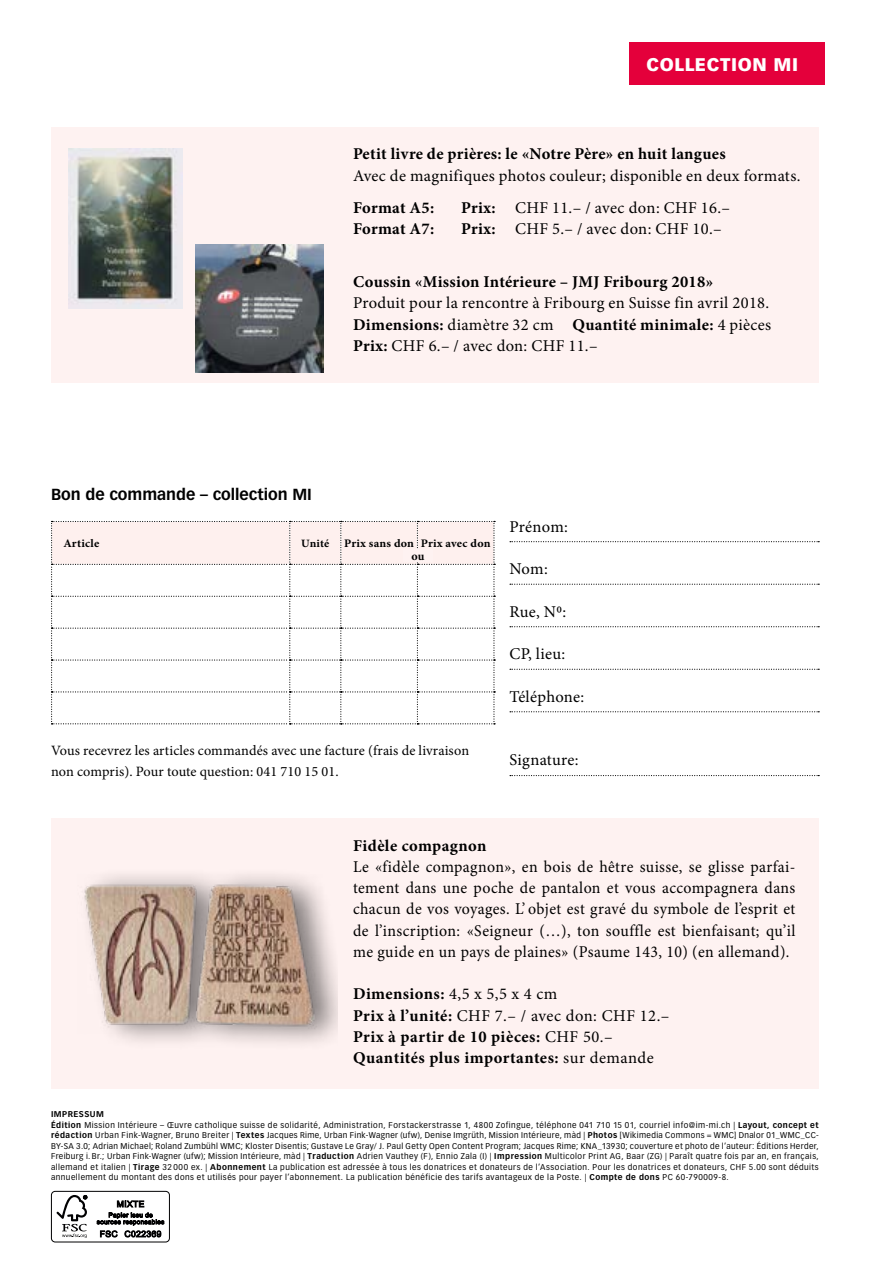
<style>
.page{position:relative;width:872px;height:1263px;background:#fff}
.page>*{position:absolute;margin:0;border:0;box-sizing:border-box;transform-origin:0 0}
.t1{font:900 18px "Vectora LT Std";letter-spacing:.035em;color:#fff}
.t2{font:16.5px/21.3px "Minion Pro";letter-spacing:.02em;color:#000}
.t3{font:16.5px/21.3px "Minion Pro";letter-spacing:.02em;color:#000;text-align:justify;scale:.96 1}
.t4{font:700 16.5px/21.3px "Minion Pro";letter-spacing:.02em;color:#000}
.t5{font:700 15.75px "Vectora LT Std";color:#000}
.t6{font:14.25px/21.3px "Minion Pro";letter-spacing:.01em;color:#000}
.t7{font:700 12px "Minion Pro";color:#000}
.t8{font:700 11.55px "Minion Pro";letter-spacing:.02em;color:#000;scale:1.04 1}
.t9{font:700 11.25px "Minion Pro";letter-spacing:.01em;color:#000;scale:1.04 1}
.t10{font:8.25px/10.5px "Vectora LT Std";letter-spacing:.055em;color:#000}
.s1{font-weight:700}
.s2{font-weight:400}
</style>
<div class="page">
<div style="left:629px;top:43px;width:196px;height:42px;background:#e4003b"></div>
<svg style="left:510px;top:541px;width:309px;height:1px"></svg>
<svg style="left:510px;top:584px;width:309px;height:1px"></svg>
<svg style="left:510px;top:626px;width:309px;height:1px"></svg>
<svg style="left:510px;top:669px;width:309px;height:1px"></svg>
<svg style="left:510px;top:711px;width:309px;height:1px"></svg>
<svg style="left:510px;top:775px;width:309px;height:1px"></svg>
<svg style="left:51px;top:521px;width:444px;height:203px"></svg>
<div style="left:403px;top:549px;width:30px;height:12px;background:#fef2f1"></div>
<div style="left:51px;top:818px;width:768px;height:271px;background:#fef2f1"></div>
<div style="left:78px;top:866px;width:259px;height:186px;background:#000;opacity:.5"></div>
<img style="left:78px;top:873px;width:245px;height:161px">
<div style="left:51px;top:128px;width:768px;height:255px;background:#fef2f1"></div>
<img style="left:69px;top:149px;width:113px;height:159px">
<img style="left:196px;top:244px;width:127px;height:128px">
<div style="left:51px;top:1191px;width:119px;height:51px;border:1px solid #010102;border-radius:4px"></div>
<svg style="left:97px;top:1200px;width:67px;height:37px"></svg>
<svg style="left:56px;top:1195px;width:31px;height:43px"></svg>
<hr style="left:871px;top:812px;width:1px;height:451px;background:#fff5eb">
<h1 class="t1" style="left:646px;top:53px;width:153px">COLLECTION MI</h1>
<h2 class="t4" style="left:353px;top:143px;width:374px">Petit livre de prières: le «Notre Père» en huit langues</h2>
<h2 class="t2" style="left:353px;top:165px;width:449px">Avec de magnifiques photos couleur; disponible en deux formats.</h2>
<h2 class="t4" style="left:353px;top:196px;width:83px">Format A5:</h2>
<h2 class="t2" style="left:461px;top:197px;width:270px"><span class="s1">Prix:</span> CHF 11.– / avec don: CHF 16.–</h2>
<h2 class="t4" style="left:353px;top:218px;width:83px">Format A7:</h2>
<h2 class="t2" style="left:461px;top:218px;width:262px"><span class="s1">Prix:</span> CHF 5.– / avec don: CHF 10.–</h2>
<h2 class="t4" style="left:353px;top:271px;width:362px">Coussin «Mission Intérieure – JMJ Fribourg 2018»</h2>
<h2 class="t2" style="left:353px;top:292px;width:420px">Produit pour la rencontre à Fribourg en Suisse fin avril 2018.<br><span class="s1">Dimensions:</span> diamètre 32 cm <span class="s1">Quantité minimale:</span> 4 pièces<br><span class="s1">Prix:</span> CHF 6.– / avec don: CHF 11.–</h2>
<h3 class="t5" style="left:51px;top:484px;width:262px">Bon de commande – collection MI</h3>
<h3 class="t8" style="left:63px;top:535px;width:36px">Article</h3>
<h3 class="t9" style="left:301px;top:536px;width:29px">Unité</h3>
<h3 class="t8" style="left:344px;top:535px;width:142px">Prix sans don Prix avec don</h3>
<h3 class="t7" style="left:411px;top:547px;width:14px">ou</h3>
<h3 class="t6" style="left:51px;top:740px;width:419px">Vous recevrez les articles commandés avec une facture (frais de livraison non compris). Pour toute question: 041 710 15 01.</h3>
<h2 class="t2" style="left:509px;top:516px;width:60px">Prénom:</h2>
<h2 class="t2" style="left:509px;top:558px;width:40px">Nom:</h2>
<h2 class="t2" style="left:509px;top:601px;width:58px">Rue, N0:</h2>
<h2 class="t2" style="left:509px;top:643px;width:57px">CP, lieu:</h2>
<h2 class="t2" style="left:509px;top:686px;width:76px">Téléphone:</h2>
<h2 class="t2" style="left:509px;top:750px;width:71px">Signature:</h2>
<h2 class="t4" style="left:353px;top:834px;width:135px">Fidèle compagnon</h2>
<p class="t3" style="left:353px;top:856px;width:462px">Le «fidèle compagnon», en bois de hêtre suisse, se glisse parfai&shy;tement dans une poche de pantalon et vous accompagnera dans chacun de vos voyages. L’ objet est gravé du symbole de l’esprit et de l’inscription: «Seigneur (…), ton souffle est bienfaisant; qu’il me guide en un pays de plaines» (Psaume 143, 10) (en allemand).</p>
<h2 class="t4" style="left:353px;top:983px;width:318px">Dimensions: <span class="s2">4,5 x 5,5 x 4 cm<br></span>Prix à l’unité: <span class="s2">CHF 7.– / avec don: CHF 12.– </span>Prix à partir de 10 pièces: <span class="s2">CHF 50.– </span>Quantités plus importantes: <span class="s2">sur demande</span></h2>
<p class="t10" style="left:51px;top:1109px;width:769px"><span class="s1">IMPRESSUM<br>Édition</span> Mission Intérieure – Œuvre catholique suisse de solidarité, Administration, Forstackerstrasse 1, 4800 Zofingue, téléphone 041 710 15 01, courriel info@im-mi.ch | <span class="s1">Layout, concept et rédaction</span> Urban Fink-Wagner, Bruno Breiter | <span class="s1">Textes</span> Jacques Rime, Urban Fink-Wagner (ufw), Denise Imgrüth, Mission Intérieure, màd | <span class="s1">Photos</span> [Wikimedia Commons = WMC] Dnalor 01_WMC_CC-BY-SA 3.0; Adrian Michael; Roland Zumbühl WMC; Kloster Disentis; Gustave Le Gray/ J. Paul Getty Open Content Program; Jacques Rime; KNA_13930; couverture et photo de l’auteur: Éditions Herder, Freiburg i. Br.; Urban Fink-Wagner (ufw); Mission Intérieure, màd | <span class="s1">Traduction</span> Adrien Vauthey (F), Ennio Zala (I) | <span class="s1">Impression</span> Multicolor Print AG, Baar (ZG) | Paraît quatre fois par an, en français, allemand et italien | <span class="s1">Tirage</span> 32 000 ex. | <span class="s1">Abonnement</span> La publication est adressée à tous les donatrices et donateurs de l’Association. Pour les donatrices et donateurs, CHF 5.00 sont déduits annuellement du montant des dons et utilisés pour payer l’abonnement. La publication bénéficie des tarifs avantageux de la Poste. | <span class="s1">Compte de dons</span> PC 60-790009-8.</p>
</div>
